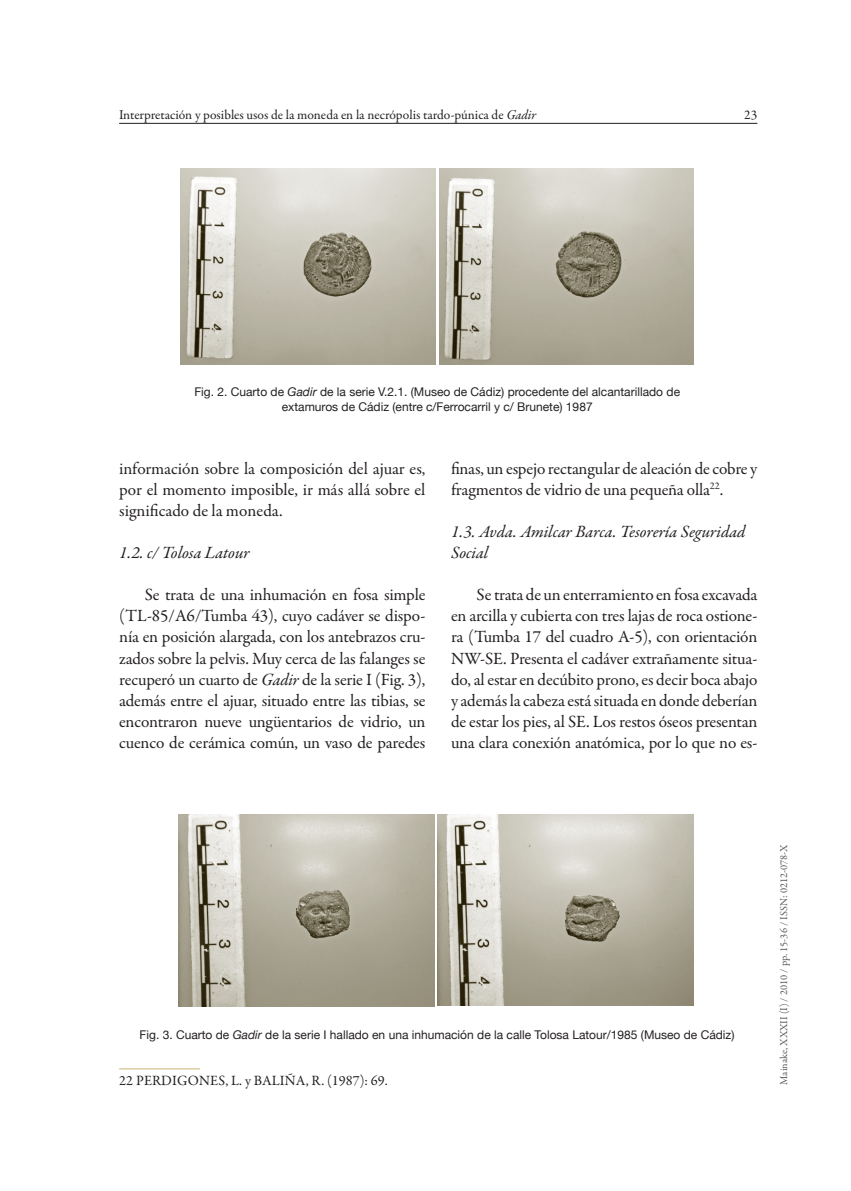
<style>
.page{position:relative;width:851px;height:1191px;background:#fff}
.page>*{position:absolute;margin:0;border:0;box-sizing:border-box;transform-origin:0 0}
.t1{font:17.25px/21px "Garamond Premr Pro";letter-spacing:-.01em;color:#231f20;text-align:justify}
.t2{font:italic 17.25px/21px "Garamond Premr Pro";color:#231f20}
.t3{font:14.25px "Garamond Premr Pro";letter-spacing:.01em;color:#231f20}
.t4{font:13.5px "Garamond Premr Pro";color:#231f20}
.t5{font:12px/15px "Helvetica Neue";color:#231f20;text-align:center}
.t6{font:10.5px "Garamond Premr Pro";color:#57585a}
.s1{font-style:italic}
</style>
<div class="page">
<hr style="left:119px;top:123px;width:638px;height:1px;background:#231f20">
<hr style="left:119px;top:1068px;width:81px;height:1px;background:#ccb576">
<img style="left:180px;top:168px;width:256px;height:196px">
<img style="left:439px;top:168px;width:254px;height:196px">
<img style="left:178px;top:814px;width:256px;height:192px">
<img style="left:437px;top:814px;width:256px;height:191px">
<p class="t4" style="left:119px;top:107px;width:418px">Interpretación y posibles usos de la moneda en la necrópolis tardo-púnica de <span class="s1">Gadir</span></p>
<p class="t4" style="left:744px;top:107px;width:15px">23</p>
<p class="t5" style="left:194px;top:384px;width:487px">Fig. 2. Cuarto de <span class="s1">Gadir</span> de la serie V.2.1. (Museo de Cádiz) procedente del alcantarillado de extamuros de Cádiz (entre c/Ferrocarril y c/ Brunete) 1987</p>
<p class="t1" style="left:119px;top:458px;width:308px">información sobre la composición del ajuar es, por el momento imposible, ir más allá sobre el significado de la moneda.</p>
<p class="t2" style="left:119px;top:543px;width:132px">1.2. c/ Tolosa Latour</p>
<p class="t1" style="left:119px;top:585px;width:308px;text-indent:26px">Se trata de una inhumación en fosa simple (TL-85/A6/Tumba 43), cuyo cadáver se dispo&shy;nía en posición alargada, con los antebrazos cru&shy;zados sobre la pelvis. Muy cerca de las falanges se recuperó un cuarto de <span class="s1">Gadir</span> de la serie I (Fig. 3), además entre el ajuar, situado entre las tibias, se encontraron nueve ungüentarios de vidrio, un cuenco de cerámica común, un vaso de paredes</p>
<p class="t1" style="left:451px;top:458px;width:308px">finas, un espejo rectangular de aleación de cobre y fragmentos de vidrio de una pequeña olla<sup>22</sup>.</p>
<p class="t2" style="left:451px;top:522px;width:296px">1.3. Avda. Amilcar Barca. Tesorería Seguridad<br>Social</p>
<p class="t1" style="left:451px;top:585px;width:308px;text-indent:26px">Se trata de un enterramiento en fosa excavada en arcilla y cubierta con tres lajas de roca ostione&shy;ra (Tumba 17 del cuadro A-5), con orientación NW-SE. Presenta el cadáver extrañamente situa&shy;do, al estar en decúbito prono, es decir boca abajo y además la cabeza está situada en donde deberían de estar los pies, al SE. Los restos óseos presentan una clara conexión anatómica, por lo que no es-</p>
<p class="t5" style="left:139px;top:1027px;width:596px">Fig. 3. Cuarto de <span class="s1">Gadir</span> de la serie I hallado en una inhumación de la calle Tolosa Latour/1985 (Museo de Cádiz)</p>
<p class="t3" style="left:119px;top:1071px;width:270px">22 PERDIGONES, L. y BALIÑA, R. (1987): 69.</p>
<p class="t6" style="left:777px;top:1084px;width:242px;rotate:-90deg">Mainake, XXXII (I) / 2010 / pp. 15-36 / ISSN: 0212-078-X</p>
</div>
